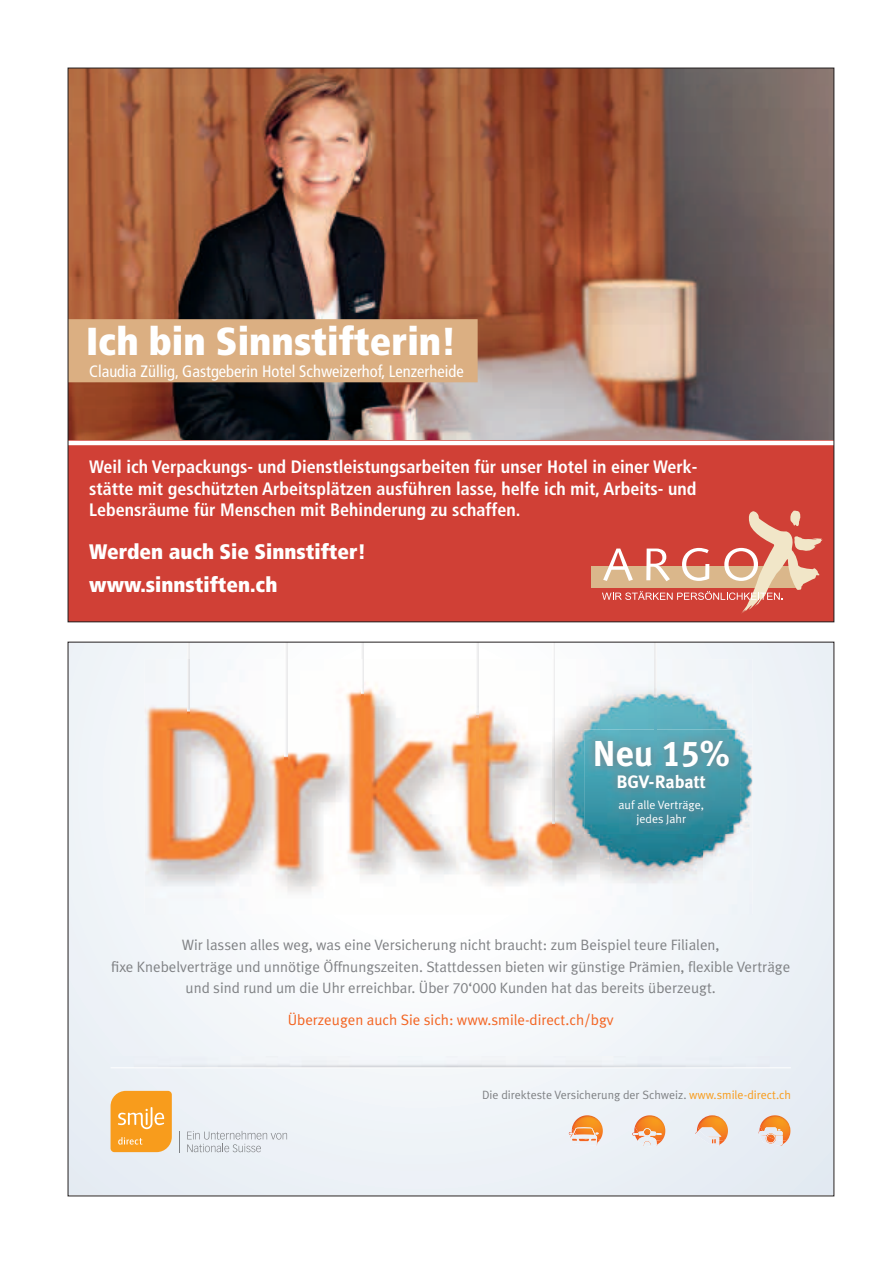
<style>
.page{position:relative;width:893px;height:1263px;background:#fff}
.page>*{position:absolute;margin:0;border:0;box-sizing:border-box;transform-origin:0 0}
.t1{font:900 condensed 39px "Frutiger";color:#fff}
.t2{font:700 36px "Meta Plus";color:#fff}
.t3{font:900 condensed 21px/33.8px "Frutiger";color:#fff}
.t4{font:700 condensed 18px/21.6px "Frutiger";color:#fff;text-align:justify}
.t5{font:700 18px "Meta Plus";color:#fff}
.t6{font:condensed 16.5px "Frutiger";color:#fff}
.t7{font:15px/21.3px "Meta Plus Normal";color:#808285;text-align:center}
.t8{font:15px "Meta Plus Normal";color:#f36421}
.t9{font:12px "Meta Plus Normal";color:#808285}
.t10{font:12px/13.5px "Meta Plus Normal";color:#fff;text-align:center}
.s1{font-family:"Meta Plus Bold Caps";font-weight:400}
.s2{font-family:"Meta Plus Normal Caps"}
.s3{color:#f89c1c}
</style>
<div class="page">
<img style="left:70px;top:70px;width:762px;height:371px">
<div style="left:68px;top:441px;width:766px;height:181px;background:#d04036"></div>
<div style="left:592px;top:566px;width:206px;height:22px;background:#dab78b"></div>
<svg style="left:602px;top:511px;width:221px;height:102px"></svg>
<div style="left:70px;top:319px;width:408px;height:63px;background:#dbaf82"></div>
<hr style="left:68px;top:441px;width:766px;height:4px;background:#fff">
<svg style="left:70px;top:644px;width:762px;height:550px"></svg>
<img style="left:602px;top:1115px;width:1px;height:13px">
<img style="left:572px;top:1115px;width:30px;height:13px">
<img style="left:574px;top:1127px;width:23px;height:1px">
<svg style="left:569px;top:1128px;width:34px;height:17px"></svg>
<img style="left:632px;top:1126px;width:33px;height:20px">
<svg style="left:637px;top:1115px;width:28px;height:11px"></svg>
<img style="left:638px;top:1132px;width:19px;height:9px">
<img style="left:638px;top:1128px;width:18px;height:12px">
<svg style="left:638px;top:1141px;width:19px;height:5px"></svg>
<img style="left:697px;top:1115px;width:31px;height:25px">
<svg style="left:721px;top:1131px;width:7px;height:3px"></svg>
<img style="left:695px;top:1130px;width:24px;height:16px">
<img style="left:699px;top:1127px;width:22px;height:13px">
<img style="left:783px;top:1115px;width:7px;height:11px">
<img style="left:758px;top:1126px;width:32px;height:20px">
<img style="left:760px;top:1115px;width:23px;height:16px">
<svg style="left:768px;top:1115px;width:7px;height:2px"></svg>
<img style="left:759px;top:1131px;width:24px;height:15px">
<img style="left:763px;top:1127px;width:20px;height:13px">
<svg style="left:766px;top:1129px;width:14px;height:14px"></svg>
<svg style="left:187px;top:1131px;width:100px;height:21px;background:#dbe0e5"></svg>
<svg style="left:111px;top:1091px;width:61px;height:61px;background:#f8a635"></svg>
<svg style="left:179px;top:1131px;width:1px;height:21px"></svg>
<img style="left:111px;top:1057px;width:680px;height:10px">
<hr style="left:111px;top:1067px;width:680px;height:1px;background:#fff">
<svg style="left:187px;top:644px;width:2px;height:15px"></svg>
<svg style="left:285px;top:644px;width:2px;height:15px"></svg>
<img style="left:361px;top:644px;width:3px;height:15px">
<svg style="left:476px;top:644px;width:2px;height:15px"></svg>
<svg style="left:553px;top:644px;width:2px;height:15px"></svg>
<svg style="left:655px;top:644px;width:2px;height:15px"></svg>
<img style="left:145px;top:659px;width:455px;height:255px">
<img style="left:600px;top:659px;width:152px;height:102px">
<img style="left:702px;top:761px;width:50px;height:153px">
<img style="left:600px;top:834px;width:102px;height:80px">
<img style="left:187px;top:659px;width:2px;height:60px">
<img style="left:285px;top:659px;width:2px;height:106px">
<img style="left:476px;top:659px;width:2px;height:106px">
<img style="left:553px;top:659px;width:2px;height:170px">
<img style="left:655px;top:659px;width:2px;height:71px">
<img style="left:584px;top:730px;width:156px;height:104px">
<p class="t1" style="left:86px;top:317px;width:372px">Ich bin Sinnstifterin!</p>
<p class="t6" style="left:89px;top:362px;width:376px">Claudia Züllig, Gastgeberin Hotel Schweizerhof, Lenzerheide</p>
<p class="t4" style="left:89px;top:456px;width:610px">Weil ich Verpackungs- und Dienstleistungsarbeiten für unser Hotel in einer Werk&shy;stätte mit geschützten Arbeitsplätzen ausführen lasse, helfe ich mit, Arbeits- und Lebensräume für Menschen mit Behinderung zu schaffen.</p>
<p class="t3" style="left:89px;top:534px;width:278px">Werden auch Sie Sinnstifter! www.sinnstiften.ch</p>
<p class="t2" style="left:592px;top:732px;width:139px">Neu <span class="s1">15%</span></p>
<p class="t5" style="left:617px;top:771px;width:91px">BGV-Rabatt</p>
<p class="t10" style="left:618px;top:798px;width:87px">auf alle Verträge, jedes Jahr</p>
<p class="t7" style="left:111px;top:934px;width:681px">Wir lassen alles weg, was eine Versicherung nicht braucht: zum Beispiel teure Filialen,<br>fixe Knebelverträge und unnötige Öffnungszeiten. Stattdessen bieten wir günstige Prämien, flexible Verträge und sind rund um die Uhr erreichbar. Über <span class="s2">70‘000</span> Kunden hat das bereits überzeugt.</p>
<p class="t8" style="left:288px;top:1011px;width:328px">Überzeugen auch Sie sich: www.smile-direct.ch/bgv</p>
<p class="t9" style="left:482px;top:1088px;width:310px">Die direkteste Versicherung der Schweiz. <span class="s3">www.smile-direct.ch</span></p>
</div>
